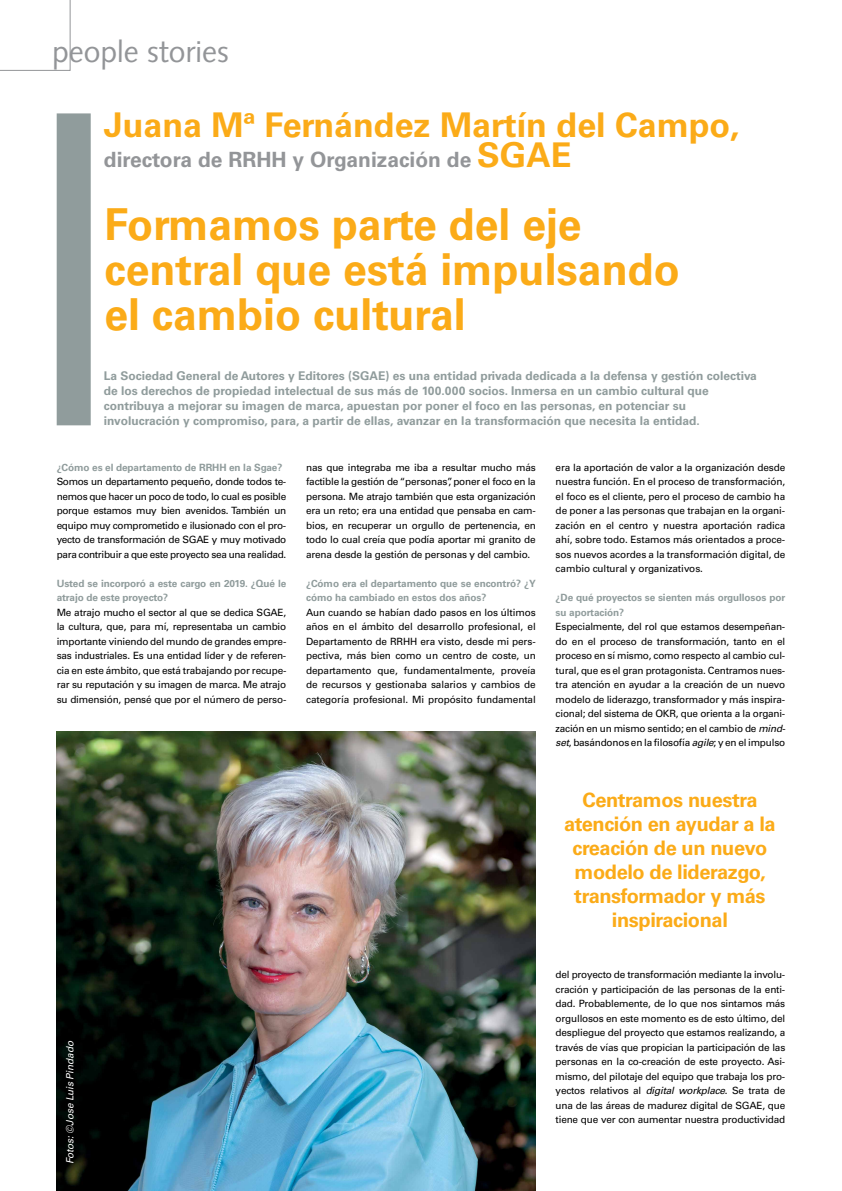
<style>
.page{position:relative;width:842px;height:1191px;background:#fff}
.page>*{position:absolute;margin:0;border:0;box-sizing:border-box;transform-origin:0 0}
.t1{font:700 44px/45px "Univers LT";color:#fbab18}
.t2{font:700 34px "Univers LT";color:#fbab18}
.t3{font:30px "Syntax LT";color:#939598}
.t4{font:700 21px "Univers LT";color:#939598}
.t5{font:700 20px/24px "Univers LT";letter-spacing:-.02em;color:#fbab18;text-align:center}
.t6{font:700 12px/15px "Univers LT";color:#909c9c}
.t7{font:10px/14.5px "Univers LT";letter-spacing:-.02em;color:#000;text-align:justify}
.t8{font:700 10px/14.5px "Univers LT";letter-spacing:-.01em;color:#909c9c}
.t9{font:italic 10px "Univers LT";color:#fff}
.s1{font-size:34px;color:#fbab18}
.s2{font-style:italic}
</style>
<div class="page">
<svg style="left:0;top:0;width:70px;height:71px"></svg>
<div style="left:57px;top:113px;width:34px;height:312px;background:#909c9c"></div>
<img style="left:57px;top:731px;width:479px;height:460px">
<h3 class="t3" style="left:52px;top:34px;width:178px">people stories</h3>
<h2 class="t2" style="left:104px;top:105px;width:637px">Juana Mª Fernández Martín del Campo,</h2>
<h3 class="t4" style="left:104px;top:147px;width:469px">directora de RRHH y Organización de <span class="s1">SGAE</span></h3>
<h1 class="t1" style="left:104px;top:203px;width:577px">Formamos parte del eje central que está impulsando el cambio cultural</h1>
<p class="t6" style="left:104px;top:368px;width:655px">La Sociedad General de Autores y Editores (SGAE) es una entidad privada dedicada a la defensa y gestión colectiva de los derechos de propiedad intelectual de sus más de 100.000 socios. Inmersa en un cambio cultural que contribuya a mejorar su imagen de marca, apuestan por poner el foco en las personas, en potenciar su involucración y compromiso, para, a partir de ellas, avanzar en la transformación que necesita la entidad.</p>
<p class="t8" style="left:57px;top:460px;width:227px">¿Cómo es el departamento de RRHH en la Sgae?</p>
<p class="t7" style="left:57px;top:474px;width:231px">Somos un departamento pequeño, donde todos te&shy;nemos que hacer un poco de todo, lo cual es posible porque estamos muy bien avenidos. También un equipo muy comprometido e ilusionado con el pro&shy;yecto de transformación de SGAE y muy motivado para contribuir a que este proyecto sea una realidad.</p>
<p class="t8" style="left:57px;top:576px;width:231px">Usted se incorporó a este cargo en 2019. ¿Qué le atrajo de este proyecto?</p>
<p class="t7" style="left:57px;top:605px;width:231px">Me atrajo mucho el sector al que se dedica SGAE, la cultura, que, para mí, representaba un cambio importante viniendo del mundo de grandes empre&shy;sas industriales. Es una entidad líder y de referen&shy;cia en este ámbito, que está trabajando por recupe&shy;rar su reputación y su imagen de marca. Me atrajo su dimensión, pensé que por el número de perso-</p>
<p class="t7" style="left:306px;top:460px;width:231px">nas que integraba me iba a resultar mucho más factible la gestión de “personas”, poner el foco en la persona. Me atrajo también que esta organización era un reto; era una entidad que pensaba en cam&shy;bios, en recuperar un orgullo de pertenencia, en todo lo cual creía que podía aportar mi granito de arena desde la gestión de personas y del cambio.</p>
<p class="t8" style="left:306px;top:576px;width:231px">¿Cómo era el departamento que se encontró? ¿Y cómo ha cambiado en estos dos años?</p>
<p class="t7" style="left:306px;top:605px;width:231px">Aun cuando se habían dado pasos en los últimos años en el ámbito del desarrollo profesional, el Departamento de RRHH era visto, desde mi pers&shy;pectiva, más bien como un centro de coste, un departamento que, fundamentalmente, proveía de recursos y gestionaba salarios y cambios de categoría profesional. Mi propósito fundamental</p>
<p class="t7" style="left:556px;top:460px;width:231px">era la aportación de valor a la organización desde nuestra función. En el proceso de transformación, el foco es el cliente, pero el proceso de cambio ha de poner a las personas que trabajan en la organi&shy;zación en el centro y nuestra aportación radica ahí, sobre todo. Estamos más orientados a proce&shy;sos nuevos acordes a la transformación digital, de cambio cultural y organizativos.</p>
<p class="t8" style="left:556px;top:590px;width:231px">¿De qué proyectos se sienten más orgullosos por su aportación?</p>
<p class="t7" style="left:556px;top:619px;width:231px">Especialmente, del rol que estamos desempeñan&shy;do en el proceso de transformación, tanto en el proceso en sí mismo, como respecto al cambio cul&shy;tural, que es el gran protagonista. Centramos nues&shy;tra atención en ayudar a la creación de un nuevo modelo de liderazgo, transformador y más inspira&shy;cional; del sistema de OKR, que orienta a la organi&shy;zación en un mismo sentido; en el cambio de <span class="s2">mind&shy;set</span>, basándonos en la filosofía <span class="s2">agile</span>; y en el impulso</p>
<p class="t9" style="left:64px;top:1164px;width:125px;rotate:-90deg">Fotos: ©Jose Luis Pindado</p>
<h3 class="t5" style="left:564px;top:788px;width:213px">Centramos nuestra atención en ayudar a la creación de un nuevo modelo de liderazgo, transformador y más inspiracional</h3>
<p class="t7" style="left:556px;top:967px;width:231px">del proyecto de transformación mediante la involu&shy;cración y participación de las personas de la enti&shy;dad. Probablemente, de lo que nos sintamos más orgullosos en este momento es de esto último, del despliegue del proyecto que estamos realizando, a través de vías que propician la participación de las personas en la co-creación de este proyecto. Asi&shy;mismo, del pilotaje del equipo que trabaja los pro&shy;yectos relativos al <span class="s2">digital workplace</span>. Se trata de una de las áreas de madurez digital de SGAE, que tiene que ver con aumentar nuestra productividad</p>
</div>
